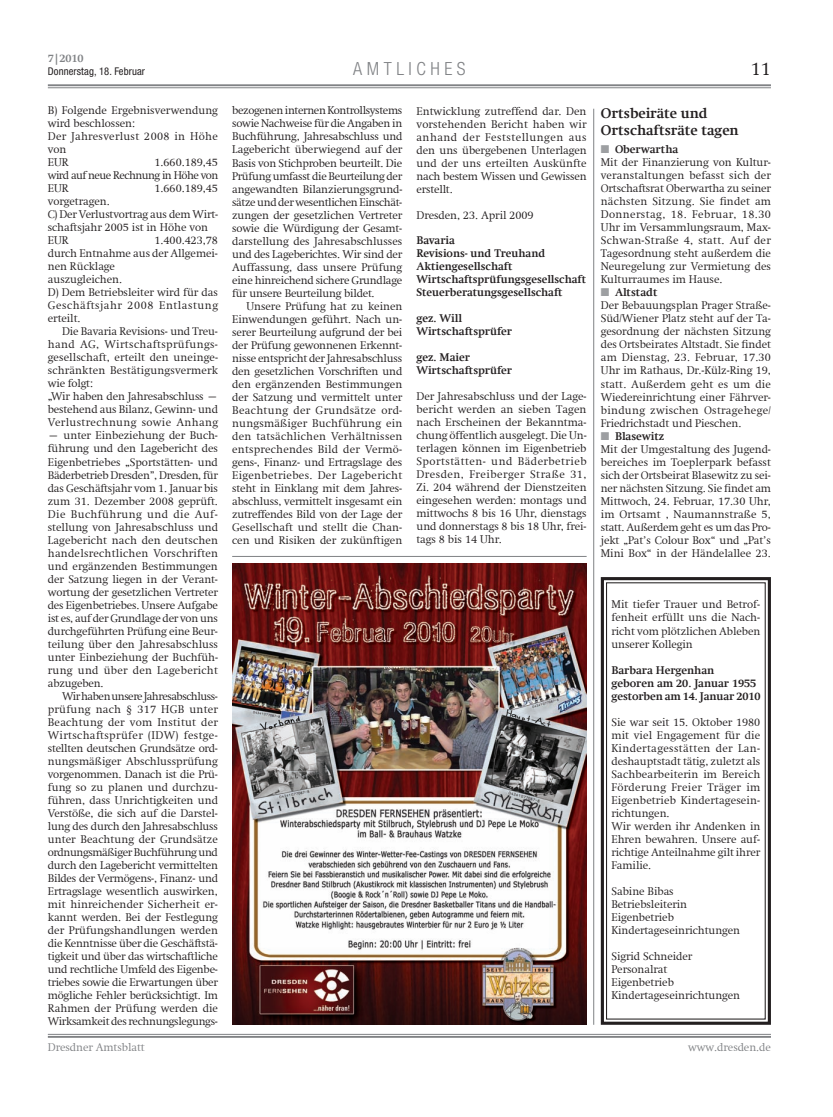
<style>
.page{position:relative;width:833px;height:1117px;background:#fff}
.page>*{position:absolute;margin:0;border:0;box-sizing:border-box;transform-origin:0 0}
.t1{font:300 18.75px "Swift Com";color:#231f20}
.t2{font:300 condensed 18.12px "Helvetica Neue";letter-spacing:.25em;color:#808285}
.t3{font:700 14.38px/16.9px "Swift Com";letter-spacing:-.005em;color:#231f20}
.t4{font:300 11.25px/13px "Swift Com";letter-spacing:-.005em;color:#231f20}
.t5{font:700 11.25px/13px "Swift Com";letter-spacing:-.005em;color:#231f20}
.t6{font:300 11.25px "Swift Com";letter-spacing:-.005em;color:#808285}
.t7{font:700 11.25px "Swift Com";color:#808285}
.t8{font:condensed 10.62px "Helvetica Neue";letter-spacing:.01em;color:#231f20}
.s1{color:#9d9fa2}
.s2{font-weight:700}
</style>
<div class="page">
<hr style="left:48px;top:1033px;width:723px;height:1px;background:#808285">
<hr style="left:48px;top:1035px;width:723px;height:2px;background:#808285">
<hr style="left:48px;top:87px;width:723px;height:1px;background:#808285">
<hr style="left:48px;top:84px;width:723px;height:2px;background:#808285">
<svg style="left:600px;top:577px;width:171px;height:448px"></svg>
<div style="left:606px;top:582px;width:159px;height:437px;border:1px solid #231f20"></div>
<hr style="left:593px;top:109px;width:1px;height:915px;background:#808285">
<hr style="left:232px;top:556px;width:354px;height:1px;background:#808285">
<img style="left:232px;top:564px;width:354px;height:460px">
<p class="t7" style="left:48px;top:52px;width:37px">7|2010</p>
<p class="t8" style="left:48px;top:65px;width:99px">Donnerstag, 18. Februar</p>
<h2 class="t2" style="left:353px;top:58px;width:114px">AMTLICHES</h2>
<p class="t4" style="left:48px;top:104px;width:172px">B) Folgende Ergebnisverwendung wird beschlossen:<br>Der Jahresverlust 2008 in Höhe von<br>EUR</p>
<p class="t4" style="left:232px;top:104px;width:172px;text-align:justify">bezogenen internen Kontrollsystems sowie Nachweise für die Angaben in Buchführung, Jahresabschluss und Lagebericht überwiegend auf der Basis von Stichproben beurteilt. Die Prüfung umfasst die Beurteilung der angewandten Bilanzierungsgrund&shy;sätze und der wesentlichen Einschät&shy;zungen der gesetzlichen Vertreter sowie die Würdigung der Gesamt&shy;darstellung des Jahresabschlusses und des Lageberichtes. Wir sind der Auffassung, dass unsere Prüfung eine hinreichend sichere Grundlage für unsere Beurteilung bildet.</p>
<p class="t4" style="left:232px;top:299px;width:172px;text-align:justify;text-indent:14px">Unsere Prüfung hat zu keinen Einwendungen geführt. Nach un&shy;serer Beurteilung aufgrund der bei der Prüfung gewonnenen Erkennt&shy;nisse entspricht der Jahresabschluss den gesetzlichen Vorschriften und den ergänzenden Bestimmungen der Satzung und vermittelt unter Beachtung der Grundsätze ord&shy;nungsmäßiger Buchführung ein den tatsächlichen Verhältnissen entsprechendes Bild der Vermö&shy;gens-, Finanz- und Ertragslage des Eigenbetriebes. Der Lagebericht steht in Einklang mit dem Jahres&shy;abschluss, vermittelt insgesamt ein zutreffendes Bild von der Lage der Gesellschaft und stellt die Chan&shy;cen und Risiken der zukünftigen</p>
<p class="t4" style="left:416px;top:104px;width:172px;text-align:justify">Entwicklung zutreffend dar. Den vorstehenden Bericht haben wir anhand der Feststellungen aus den uns übergebenen Unterlagen und der uns erteilten Auskünfte nach bestem Wissen und Gewissen erstellt.</p>
<p class="t4" style="left:416px;top:208px;width:119px">Dresden, 23. April 2009</p>
<p class="t5" style="left:416px;top:234px;width:171px">Bavaria<br>Revisions- und Treuhand<br>Aktiengesellschaft<br>Wirtschaftsprüfungsgesellschaft<br>Steuerberatungsgesellschaft</p>
<p class="t5" style="left:416px;top:312px;width:97px">gez. Will<br>Wirtschaftsprüfer</p>
<p class="t5" style="left:416px;top:351px;width:97px">gez. Maier<br>Wirtschaftsprüfer</p>
<p class="t4" style="left:416px;top:390px;width:172px;text-align:justify">Der Jahresabschluss und der Lage&shy;bericht werden an sieben Tagen nach Erscheinen der Bekanntma&shy;chung öffentlich ausgelegt. Die Un&shy;terlagen können im Eigenbetrieb Sportstätten- und Bäderbetrieb Dresden, Freiberger Straße 31, Zi. 204 während der Dienstzeiten eingesehen werden: montags und mittwochs 8 bis 16 Uhr, dienstags und donnerstags 8 bis 18 Uhr, frei&shy;tags 8 bis 14 Uhr.</p>
<p class="t4" style="left:48px;top:156px;width:172px;text-align:justify;text-indent:107px">1.660.189,45 wird auf neue Rechnung in Höhe von EUR</p>
<p class="t4" style="left:155px;top:182px;width:65px">1.660.189,45</p>
<p class="t4" style="left:48px;top:195px;width:172px">vorgetragen.<br>C) Der Verlustvortrag aus dem Wirt&shy;schaftsjahr 2005 ist in Höhe von<br>EUR</p>
<p class="t4" style="left:48px;top:234px;width:172px;text-indent:107px">1.400.423,78 durch Entnahme aus der Allgemei&shy;nen Rücklage<br>auszugleichen.<br>D) Dem Betriebsleiter wird für das<br>Geschäftsjahr 2008 Entlastung erteilt.</p>
<p class="t4" style="left:48px;top:325px;width:172px;text-indent:14px">Die Bavaria Revisions- und Treu&shy;hand AG, Wirtschaftsprüfungs&shy;gesellschaft, erteilt den uneinge&shy;schränkten Bestätigungsvermerk wie folgt:<br>„Wir haben den Jahresabschluss – bestehend aus Bilanz, Gewinn- und<br>Verlustrechnung sowie Anhang</p>
<p class="t4" style="left:48px;top:429px;width:172px;text-align:justify">– unter Einbeziehung der Buch&shy;führung und den Lagebericht des Eigenbetriebes „Sportstätten- und Bäderbetrieb Dresden”, Dresden, für das Geschäftsjahr vom 1. Januar bis zum 31. Dezember 2008 geprüft.<br>Die Buchführung und die Auf&shy;stellung von Jahresabschluss und Lagebericht nach den deutschen handelsrechtlichen Vorschriften und ergänzenden Bestimmungen der Satzung liegen in der Verant&shy;wortung der gesetzlichen Vertreter des Eigenbetriebes. Unsere Aufgabe ist es, auf der Grundlage der von uns durchgeführten Prüfung eine Beur&shy;teilung über den Jahresabschluss unter Einbeziehung der Buchfüh&shy;rung und über den Lagebericht abzugeben.</p>
<p class="t4" style="left:48px;top:689px;width:172px;text-align:justify;text-indent:14px">Wir haben unsere Jahresabschluss&shy;prüfung nach § 317 HGB unter Beachtung der vom Institut der Wirtschaftsprüfer (IDW) festge&shy;stellten deutschen Grundsätze ord&shy;nungsmäßiger Abschlussprüfung vorgenommen. Danach ist die Prü&shy;fung so zu planen und durchzu&shy;führen, dass Unrichtigkeiten und Verstöße, die sich auf die Darstel&shy;lung des durch den Jahresabschluss unter Beachtung der Grundsätze ordnungsmäßiger Buchführung und durch den Lagebericht vermittelten Bildes der Vermögens-, Finanz- und Ertragslage wesentlich auswirken, mit hinreichender Sicherheit er&shy;kannt werden. Bei der Festlegung der Prüfungshandlungen werden die Kenntnisse über die Geschäftstä&shy;tigkeit und über das wirtschaftliche und rechtliche Umfeld des Eigenbe&shy;triebes sowie die Erwartungen über mögliche Fehler berücksichtigt. Im Rahmen der Prüfung werden die Wirksamkeit des rechnungslegungs-</p>
<p class="t3" style="left:601px;top:105px;width:139px">Ortsbeiräte und<br>Ortschaftsräte tagen</p>
<h1 class="t1" style="left:750px;top:58px;width:22px">11</h1>
<p class="t4" style="left:601px;top:143px;width:172px"><span class="s1">■</span> <span class="s2">Oberwartha<br></span>Mit der Finanzierung von Kultur&shy;veranstaltungen befasst sich der<br>Ortschaftsrat Oberwartha zu seiner nächsten Sitzung. Sie findet am<br>Donnerstag, 18. Februar, 18.30<br>Uhr im Versammlungsraum, Max-<br>Schwan-Straße 4, statt. Auf der<br>Tagesordnung steht außerdem die<br>Neuregelung zur Vermietung des<br>Kulturraumes im Hause.</p>
<p class="t4" style="left:601px;top:286px;width:172px"><span class="s1">■</span> <span class="s2">Altstadt<br></span>Der Bebauungsplan Prager Straße-<br>Süd/Wiener Platz steht auf der Ta&shy;gesordnung der nächsten Sitzung des Ortsbeirates Altstadt. Sie findet am Dienstag, 23. Februar, 17.30<br>Uhr im Rathaus, Dr.-Külz-Ring 19, statt. Außerdem geht es um die<br>Wiedereinrichtung einer Fährver&shy;bindung zwischen Ostragehege/<br>Friedrichstadt und Pieschen.</p>
<p class="t4" style="left:601px;top:429px;width:172px"><span class="s1">■</span> <span class="s2">Blasewitz<br></span>Mit der Umgestaltung des Jugend&shy;bereiches im Toeplerpark befasst sich der Ortsbeirat Blasewitz zu sei&shy;ner nächsten Sitzung. Sie findet am<br>Mittwoch, 24. Februar, 17.30 Uhr, im Ortsamt , Naumannstraße 5, statt. Außerdem geht es um das Pro&shy;jekt „Pat’s Colour Box“ und „Pat’s<br>Mini Box“ in der Händelallee 23.</p>
<p class="t4" style="left:611px;top:598px;width:150px;text-align:justify">Mit tiefer Trauer und Betrof&shy;fenheit erfüllt uns die Nach&shy;richt vom plötzlichen Ableben unserer Kollegin</p>
<p class="t5" style="left:611px;top:663px;width:150px">Barbara Hergenhan<br>geboren am 20. Januar 1955 gestorben am 14. Januar 2010</p>
<p class="t4" style="left:611px;top:715px;width:150px">Sie war seit 15. Oktober 1980 mit viel Engagement für die<br>Kindertagesstätten der Lan&shy;deshauptstadt tätig, zuletzt als<br>Sachbearbeiterin im Bereich<br>Förderung Freier Träger im<br>Eigenbetrieb Kindertagesein&shy;richtungen.<br>Wir werden ihr Andenken in<br>Ehren bewahren. Unsere auf&shy;richtige Anteilnahme gilt ihrer<br>Familie.</p>
<p class="t4" style="left:611px;top:884px;width:130px">Sabine Bibas<br>Betriebsleiterin<br>Eigenbetrieb<br>Kindertageseinrichtungen</p>
<p class="t4" style="left:611px;top:949px;width:130px">Sigrid Schneider<br>Personalrat<br>Eigenbetrieb<br>Kindertageseinrichtungen</p>
<p class="t6" style="left:48px;top:1040px;width:98px">Dresdner Amtsblatt</p>
<p class="t6" style="left:688px;top:1040px;width:84px">www.dresden.de</p>
</div>
